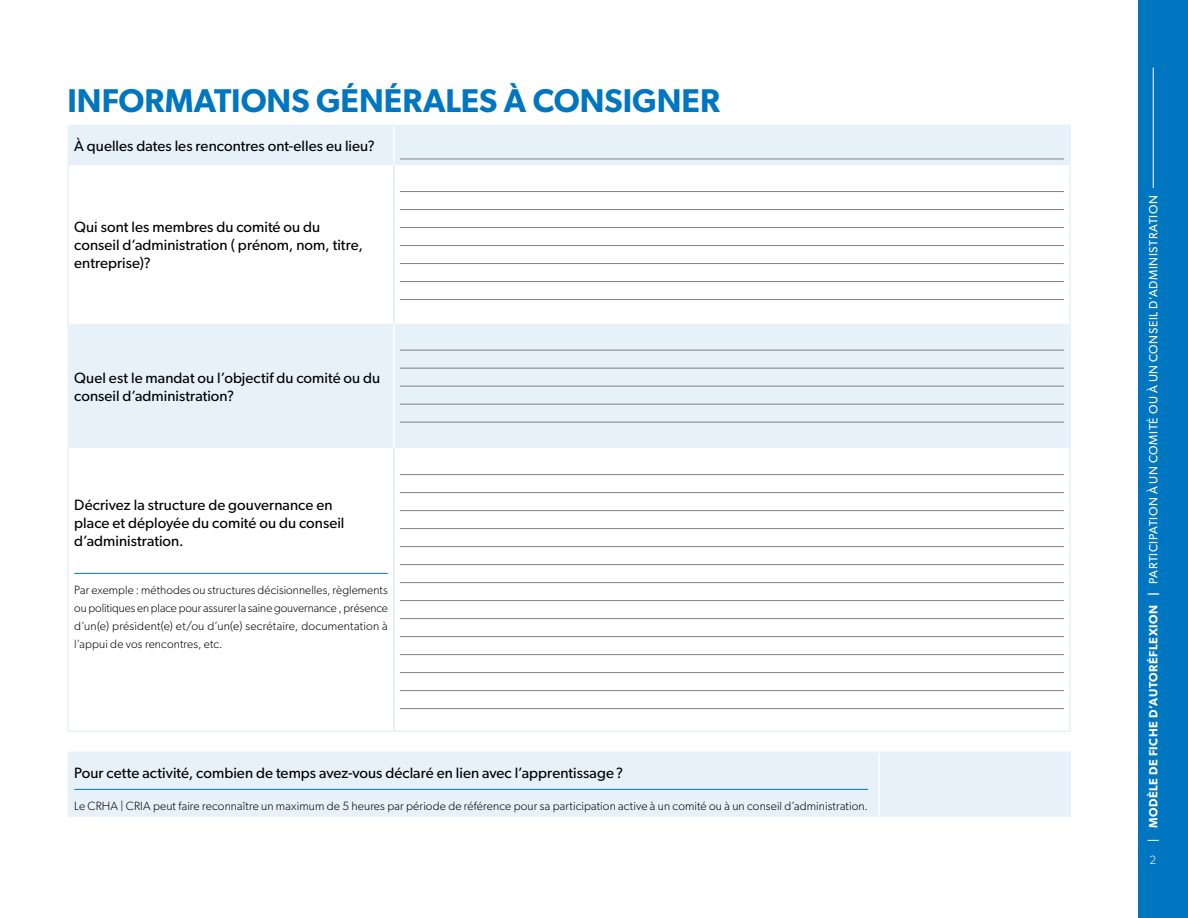
<style>
.page{position:relative;width:1188px;height:918px;background:#fff}
.page>*{position:absolute;margin:0;border:0;box-sizing:border-box;transform-origin:0 0}
.t1{font:600 33px "Gibson";color:#0076c0}
.t2{font:15px/18px "Gibson";letter-spacing:.005em;color:#000}
.t3{font:300 12px/18px "Gibson";letter-spacing:.01em;color:#000;text-align:justify}
.t4{font:12px "Gibson";letter-spacing:.045em;color:#fff}
.t5{font:300 12px "Gibson";color:#fff}
.s1{font-weight:600}
</style>
<div class="page">
<div style="left:1138px;top:0;width:50px;height:918px;background:#0076c0"></div>
<hr style="left:1153px;top:68px;width:1px;height:120px;background:#fff">
<div style="left:69px;top:126px;width:1000px;height:39px;background:#e6f1f9"></div>
<svg style="left:69px;top:191px;width:1000px;height:540px"></svg>
<hr style="left:393px;top:165px;width:2px;height:159px;background:#e1e8f6">
<hr style="left:393px;top:448px;width:2px;height:283px;background:#e1e8f6">
<hr style="left:393px;top:126px;width:2px;height:39px;background:#fff">
<hr style="left:393px;top:324px;width:2px;height:124px;background:#fff">
<hr style="left:68px;top:125px;width:326px;height:1px;background:#e6f1f9">
<hr style="left:68px;top:126px;width:1px;height:39px;background:#e6f1f9">
<hr style="left:394px;top:125px;width:677px;height:1px;background:#e6f1f9">
<hr style="left:1069px;top:126px;width:2px;height:39px;background:#e6f1f9">
<hr style="left:68px;top:165px;width:1px;height:159px;background:#e6f1f9">
<hr style="left:1069px;top:165px;width:2px;height:159px;background:#e6f1f9">
<hr style="left:68px;top:324px;width:1px;height:124px;background:#e6f1f9">
<hr style="left:1069px;top:324px;width:2px;height:124px;background:#e6f1f9">
<hr style="left:68px;top:448px;width:1px;height:283px;background:#e6f1f9">
<hr style="left:1069px;top:448px;width:2px;height:283px;background:#e6f1f9">
<hr style="left:68px;top:731px;width:326px;height:1px;background:#e6f1f9">
<hr style="left:394px;top:731px;width:677px;height:1px;background:#e6f1f9">
<hr style="left:400px;top:159px;width:664px;height:1px;background:#808285">
<hr style="left:400px;top:191px;width:664px;height:1px;background:#808285">
<hr style="left:400px;top:209px;width:664px;height:1px;background:#808285">
<hr style="left:400px;top:227px;width:664px;height:1px;background:#808285">
<hr style="left:400px;top:245px;width:664px;height:1px;background:#808285">
<hr style="left:400px;top:263px;width:664px;height:1px;background:#808285">
<hr style="left:400px;top:281px;width:664px;height:1px;background:#808285">
<hr style="left:400px;top:299px;width:664px;height:1px;background:#808285">
<hr style="left:400px;top:350px;width:664px;height:1px;background:#808285">
<hr style="left:400px;top:368px;width:664px;height:1px;background:#808285">
<hr style="left:400px;top:386px;width:664px;height:1px;background:#808285">
<hr style="left:400px;top:404px;width:664px;height:1px;background:#808285">
<hr style="left:400px;top:422px;width:664px;height:1px;background:#808285">
<hr style="left:74px;top:573px;width:314px;height:1px;background:#0076c0">
<hr style="left:400px;top:474px;width:664px;height:1px;background:#808285">
<hr style="left:400px;top:492px;width:664px;height:1px;background:#808285">
<hr style="left:400px;top:510px;width:664px;height:1px;background:#808285">
<hr style="left:400px;top:528px;width:664px;height:1px;background:#808285">
<hr style="left:400px;top:546px;width:664px;height:1px;background:#808285">
<hr style="left:400px;top:564px;width:664px;height:1px;background:#808285">
<hr style="left:400px;top:582px;width:664px;height:1px;background:#808285">
<hr style="left:400px;top:600px;width:664px;height:1px;background:#808285">
<hr style="left:400px;top:618px;width:664px;height:1px;background:#808285">
<hr style="left:400px;top:636px;width:664px;height:1px;background:#808285">
<hr style="left:400px;top:654px;width:664px;height:1px;background:#808285">
<hr style="left:400px;top:672px;width:664px;height:1px;background:#808285">
<hr style="left:400px;top:690px;width:664px;height:1px;background:#808285">
<hr style="left:400px;top:708px;width:664px;height:1px;background:#808285">
<div style="left:69px;top:753px;width:1000px;height:62px;background:#e6f1f9"></div>
<hr style="left:878px;top:753px;width:2px;height:62px;background:#fff">
<hr style="left:67px;top:752px;width:812px;height:1px;background:#e6f1f9">
<hr style="left:67px;top:753px;width:2px;height:62px;background:#e6f1f9">
<hr style="left:879px;top:752px;width:192px;height:1px;background:#e6f1f9">
<hr style="left:1069px;top:753px;width:2px;height:62px;background:#e6f1f9">
<hr style="left:67px;top:815px;width:812px;height:2px;background:#e6f1f9">
<hr style="left:879px;top:815px;width:192px;height:2px;background:#e6f1f9">
<hr style="left:74px;top:789px;width:794px;height:1px;background:#0076c0">
<h1 class="t1" style="left:68px;top:81px;width:654px">INFORMATIONS GÉNÉRALES À CONSIGNER</h1>
<p class="t2" style="left:74px;top:137px;width:302px">À quelles dates les rencontres ont-elles eu lieu?</p>
<p class="t2" style="left:74px;top:218px;width:290px">Qui sont les membres du comité ou du conseil d’administration ( prénom, nom, titre, entreprise)?</p>
<p class="t2" style="left:74px;top:369px;width:308px">Quel est le mandat ou l’objectif du comité ou du conseil d’administration?</p>
<p class="t2" style="left:74px;top:495px;width:272px">Décrivez la structure de gouvernance en place et déployée du comité ou du conseil d’administration.</p>
<p class="t3" style="left:74px;top:581px;width:315px">Par exemple : méthodes ou structures décisionnelles, règlements ou politiques en place pour assurer la saine gouvernance , présence d’un(e) président(e) et/ou d’un(e) secrétaire, documentation à l’appui de vos rencontres, etc.</p>
<p class="t2" style="left:74px;top:763px;width:550px">Pour cette activité, combien de temps avez-vous déclaré en lien avec l’apprentissage?</p>
<p class="t3" style="left:74px;top:797px;width:795px">Le CRHA | CRIA peut faire reconnaître un maximum de 5 heures par période de référence pour sa participation active à un comité ou à un conseil d’administration.</p>
<p class="t4" style="left:1146px;top:828px;width:635px;rotate:-90deg"><span class="s1">MODÈLE DE FICHE D’AUTORÉFLEXION |</span> PARTICIPATION À UN COMITÉ OU À UN CONSEIL D’ADMINISTRATION</p>
<p class="t5" style="left:1150px;top:853px;width:8px">2</p>
</div>
